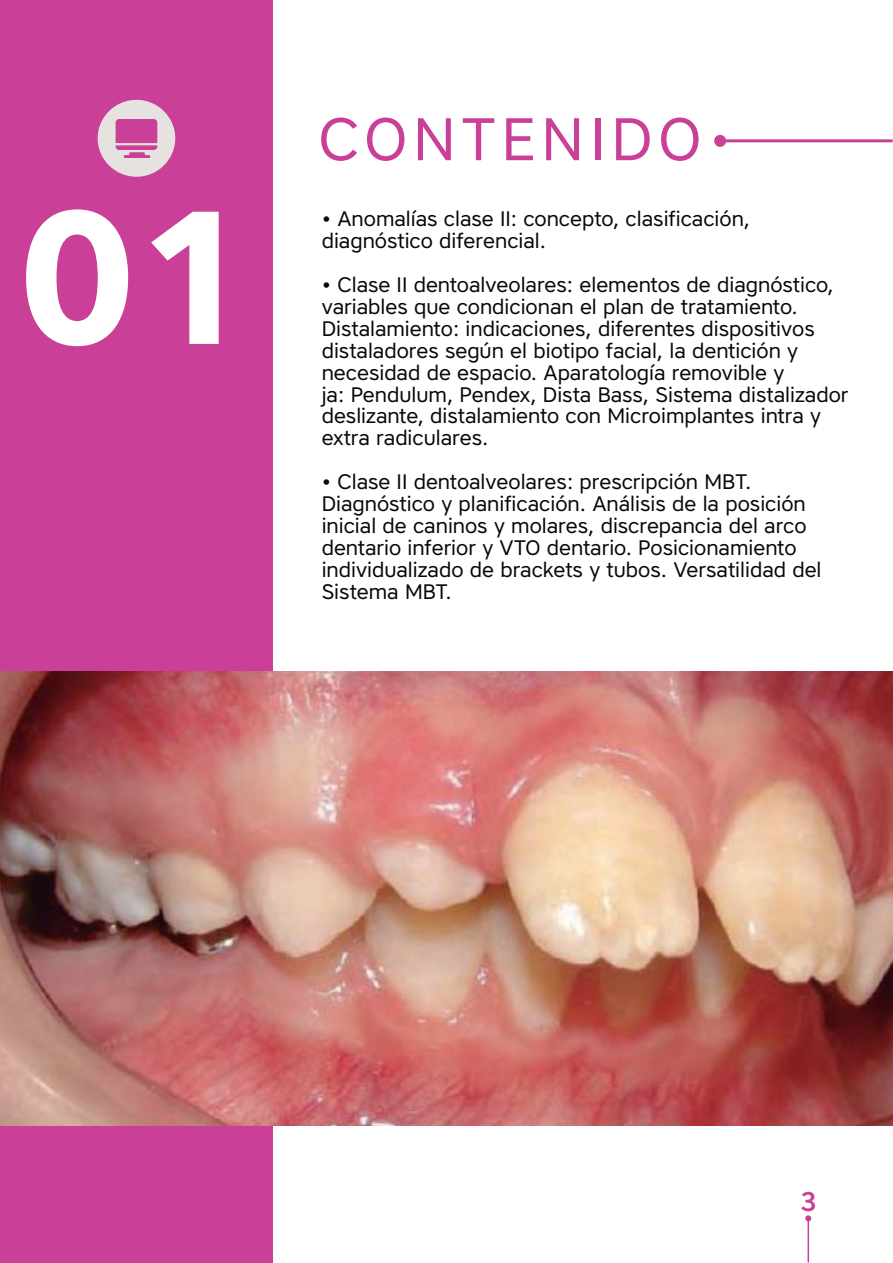
<style>
.page{position:relative;width:893px;height:1263px;background:#fff}
.page>*{position:absolute;margin:0;border:0;box-sizing:border-box;transform-origin:0 0}
.t1{font:700 188.85px "Core Sans A65";color:#fff}
.t2{font:60px "Core Sans A45";letter-spacing:.1em;color:#ca3f97}
.t3{font:500 27px "Core Sans A55";color:#cb4095}
.t4{font:21px/21.9px "Core Sans A45";color:#0d050d}
</style>
<div class="page">
<hr style="left:807px;top:1218px;width:2px;height:45px;background:#cb4095">
<svg style="left:805px;top:1215px;width:6px;height:6px"></svg>
<div style="left:0;top:0;width:273px;height:1263px;background:#ca3f97"></div>
<hr style="left:720px;top:139px;width:173px;height:3px;background:#ca4096">
<div style="left:714px;top:135px;width:12px;height:12px;background:#ca4096;border-radius:50%"></div>
<img style="left:0;top:671px;width:892px;height:454px">
<div style="left:98px;top:100px;width:77px;height:77px;background:#e5e2e0;border-radius:50%"></div>
<hr style="left:124px;top:155px;width:26px;height:3px;background:#ca3f97">
<svg style="left:116px;top:119px;width:41px;height:31px"></svg>
<h1 class="t1" style="left:18px;top:168px;width:239px">01</h1>
<h2 class="t2" style="left:318px;top:117px;width:384px">CONTENIDO</h2>
<p class="t4" style="left:322px;top:210px;width:430px">• Anomalías clase II: concepto, clasificación, diagnóstico diferencial.</p>
<p class="t4" style="left:322px;top:276px;width:528px">• Clase II dentoalveolares: elementos de diagnóstico, variables que condicionan el plan de tratamiento.<br>Distalamiento: indicaciones, diferentes dispositivos distaladores según el biotipo facial, la dentición y necesidad de espacio. Aparatología removible y<br>ja: Pendulum, Pendex, Dista Bass, Sistema distalizador deslizante, distalamiento con Microimplantes intra y extra radiculares.</p>
<p class="t4" style="left:322px;top:473px;width:501px">• Clase II dentoalveolares: prescripción MBT.<br>Diagnóstico y planificación. Análisis de la posición inicial de caninos y molares, discrepancia del arco dentario inferior y VTO dentario. Posicionamiento individualizado de brackets y tubos. Versatilidad del Sistema MBT.</p>
<p class="t3" style="left:800px;top:1186px;width:18px">3</p>
</div>
